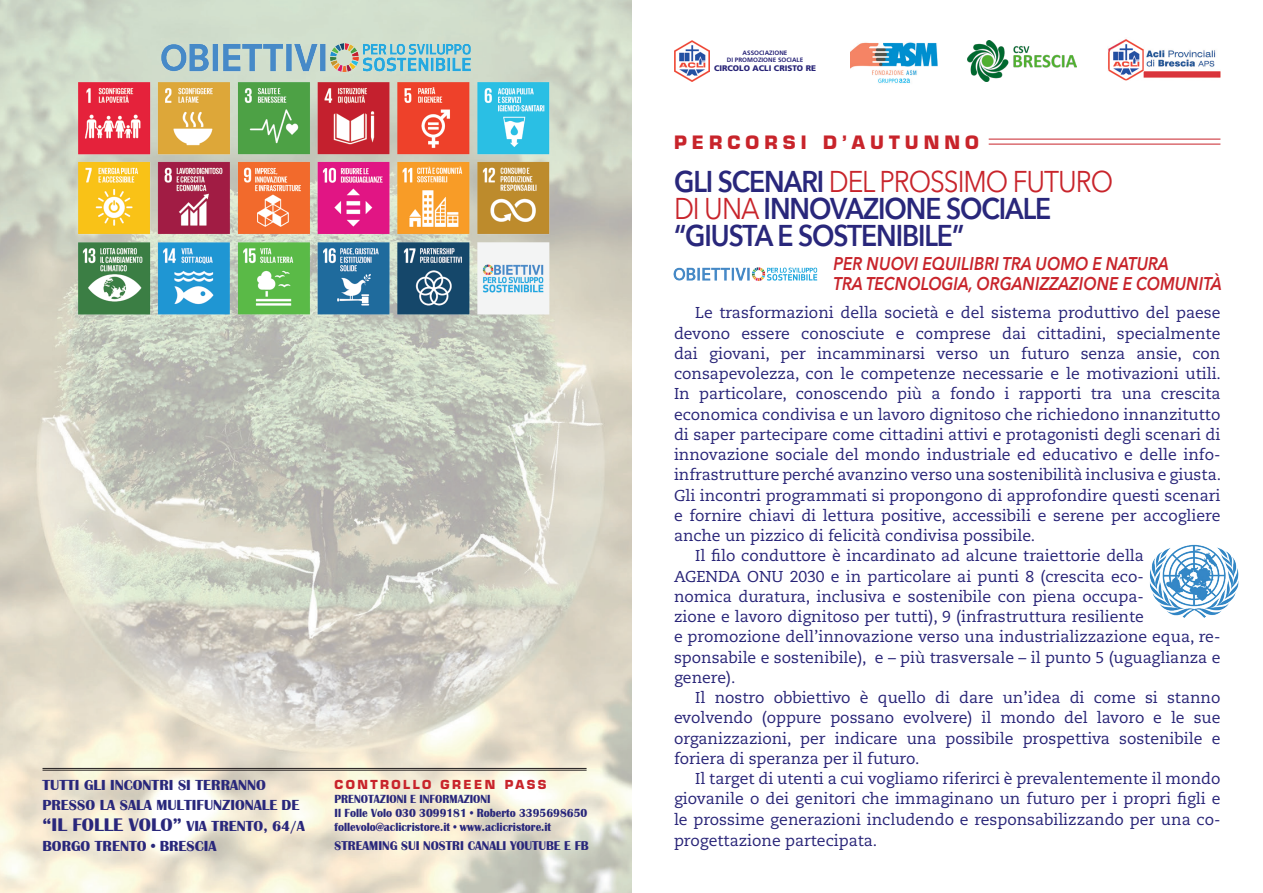
<style>
.page{position:relative;width:1263px;height:893px;background:#fff}
.page>*{position:absolute;margin:0;border:0;box-sizing:border-box;transform-origin:0 0}
.t1{font:600 30px "Avenir Next";letter-spacing:-.04em;color:#29277b;scale:.88 1}
.t2{font:30px "Avenir Next";letter-spacing:-.04em;color:#c8242b;scale:.88 1}
.t3{font:italic 600 18.45px "Avenir Next";color:#c8242b;scale:.87 1}
.t4{font:700 18px "Eurostile";letter-spacing:.28em;color:#c8242b}
.t5{font:15.75px/20.2px "Caecilia";color:#272377;text-align:justify}
.t6{font:700 15px "Britannic";color:#29277b}
.t7{font:700 13.2px "Britannic";color:#29277b;scale:.95 1}
.t8{font:700 12.15px "Britannic";color:#29277b;scale:.92 1}
.t9{font:700 12.15px "Eurostile";letter-spacing:.2em;color:#c8242b}
.t10{font:900 8.1px "Frutiger";color:#272377}
.t11{font:700 6.3px "Frutiger";color:#272377}
.s1{font-size:18.75px}
.s2{font-weight:600;color:#29277b}
.s3{font-weight:400;color:#c8242b}
</style>
<div class="page">
<img style="left:0;top:0;width:631px;height:893px">
<hr style="left:989px;top:139px;width:231px;height:1px;background:#c8242b">
<hr style="left:989px;top:144px;width:231px;height:1px;background:#c8242b">
<hr style="left:43px;top:768px;width:544px;height:1px;background:#231f20">
<hr style="left:43px;top:770px;width:544px;height:1px;background:#231f20">
<img style="left:1150px;top:544px;width:89px;height:74px">
<img style="left:43px;top:43px;width:546px;height:298px">
<img style="left:673px;top:267px;width:145px;height:14px">
<img style="left:674px;top:41px;width:36px;height:40px">
<img style="left:1124px;top:49px;width:96px;height:32px">
<img style="left:1108px;top:39px;width:35px;height:41px">
<img style="left:850px;top:42px;width:88px;height:41px">
<img style="left:967px;top:41px;width:109px;height:40px">
<p class="t6" style="left:43px;top:776px;width:225px">TUTTI GLI INCONTRI SI TERRANNO</p>
<p class="t6" style="left:43px;top:797px;width:258px">PRESSO LA SALA MULTIFUNZIONALE DE</p>
<p class="t6" style="left:43px;top:817px;width:264px"><span class="s1">“IL FOLLE VOLO”</span> VIA TRENTO, 64/A</p>
<p class="t6" style="left:43px;top:838px;width:176px">BORGO TRENTO • BRESCIA</p>
<p class="t9" style="left:335px;top:777px;width:213px">CONTROLLO GREEN PASS</p>
<p class="t8" style="left:335px;top:792px;width:171px">PRENOTAZIONI E INFORMAZIONI</p>
<p class="t8" style="left:335px;top:806px;width:276px">Il Folle Volo 030 3099181 • Roberto 3395698650</p>
<p class="t8" style="left:335px;top:820px;width:237px">follevolo@aclicristore.it • www.aclicristore.it</p>
<p class="t7" style="left:335px;top:839px;width:269px">STREAMING SUI NOSTRI CANALI YOUTUBE E FB</p>
<p class="t11" style="left:743px;top:49px;width:46px">ASSOCIAZIONE</p>
<p class="t11" style="left:727px;top:56px;width:78px">DI PROMOZIONE SOCIALE</p>
<p class="t10" style="left:714px;top:64px;width:103px">CIRCOLO ACLI CRISTO RE</p>
<p class="t4" style="left:674px;top:132px;width:306px">PERCORSI D’AUTUNNO</p>
<p class="t2" style="left:674px;top:156px;width:500px"><span class="s2">GLI SCENARI</span> DEL PROSSIMO FUTURO</p>
<p class="t1" style="left:674px;top:182px;width:430px"><span class="s3">DI UNA</span> INNOVAZIONE SOCIALE</p>
<p class="t1" style="left:674px;top:209px;width:331px">“GIUSTA E SOSTENIBILE”</p>
<p class="t3" style="left:833px;top:248px;width:387px">PER NUOVI EQUILIBRI TRA UOMO E NATURA</p>
<p class="t3" style="left:833px;top:268px;width:448px">TRA TECNOLOGIA, ORGANIZZAZIONE E COMUNITÀ</p>
<p class="t5" style="left:674px;top:303px;width:548px;text-indent:21px">Le trasformazioni della società e del sistema produttivo del paese devono essere conosciute e comprese dai cittadini, specialmente dai giovani, per incamminarsi verso un futuro senza ansie, con consapevolezza, con le competenze necessarie e le motivazioni utili.<br>In particolare, conoscendo più a fondo i rapporti tra una crescita economica condivisa e un lavoro dignitoso che richiedono innanzitutto di saper partecipare come cittadini attivi e protagonisti degli scenari di innovazione sociale del mondo industriale ed educativo e delle info&shy;infrastrutture perché avanzino verso una sostenibilità inclusiva e giusta.<br>Gli incontri programmati si propongono di approfondire questi scenari e fornire chiavi di lettura positive, accessibili e serene per accogliere anche un pizzico di felicità condivisa possibile.</p>
<p class="t5" style="left:674px;top:546px;width:548px;text-align:left;text-indent:21px">Il filo conduttore è incardinato ad alcune traiettorie della<br>AGENDA ONU 2030 e in particolare ai punti 8 (crescita eco-<br>nomica duratura, inclusiva e sostenibile con piena occupa-<br>zione e lavoro dignitoso per tutti), 9 (infrastruttura resiliente<br>e promozione dell’innovazione verso una industrializzazione equa, re&shy;sponsabile e sostenibile), e – più trasversale – il punto 5 (uguaglianza e genere).</p>
<p class="t5" style="left:674px;top:688px;width:548px;text-indent:21px">Il nostro obbiettivo è quello di dare un’idea di come si stanno evolvendo (oppure possano evolvere) il mondo del lavoro e le sue organizzazioni, per indicare una possibile prospettiva sostenibile e foriera di speranza per il futuro.</p>
<p class="t5" style="left:674px;top:769px;width:548px;text-indent:21px">Il target di utenti a cui vogliamo riferirci è prevalentemente il mondo giovanile o dei genitori che immaginano un futuro per i propri figli e le prossime generazioni includendo e responsabilizzando per una co&shy;progettazione partecipata.</p>
</div>
